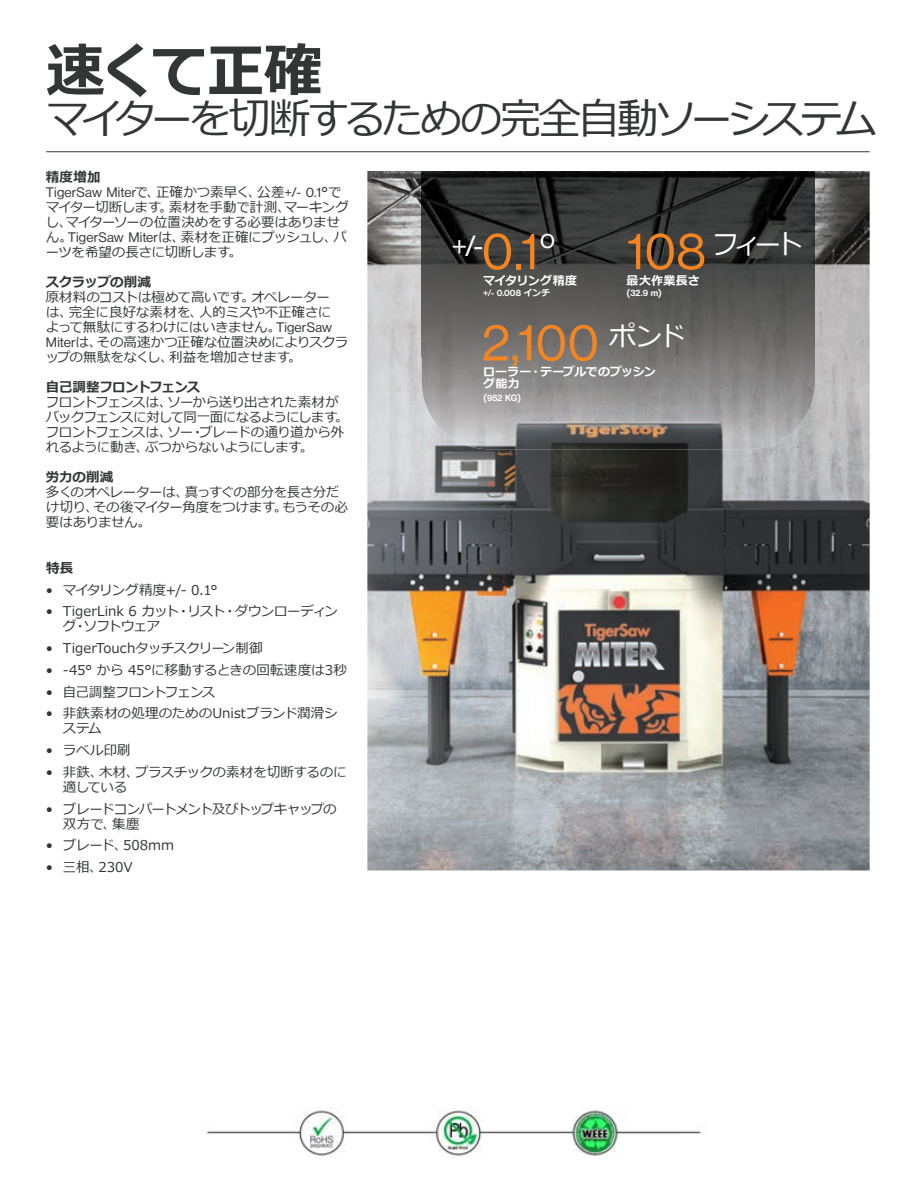
<style>
.page{position:relative;width:918px;height:1188px;background:#fff}
.page>*{position:absolute;margin:0;border:0;box-sizing:border-box;transform-origin:0 0}
.t1{font:700 58.5px "Meiryo";letter-spacing:-.07em;color:#333635}
.t2{font:51px/91.3px "N Haas Grotesk DS Pro 55 Rg";letter-spacing:.005em;color:#f58520}
.t3{font:42px "Meiryo";letter-spacing:-.1em;color:#333635}
.t4{font:28.5px "N Haas Grotesk DS Pro 55 Rg";color:#fff}
.t5{font:27px "Meiryo";letter-spacing:-.165em;color:#fff}
.t6{font:27px "N Haas Grotesk DS Pro 55 Rg";color:#fff}
.t7{font:13.5px/15px "Meiryo";letter-spacing:-.025em;color:#333635}
.t8{font:13.5px/15px "Meiryo";letter-spacing:-.05em;color:#333635}
.t9{font:13.5px "N Haas Grotesk DS Pro 55 Rg";letter-spacing:.01em;color:#333635}
.t10{font:13.5px/15px "Meiryo";letter-spacing:-.07em;color:#333635}
.t11{font:13.5px/15px "Meiryo";letter-spacing:.005em;color:#333635}
.t12{font:13.5px "Meiryo";color:#333635}
.t13{font:700 13.5px "Meiryo";letter-spacing:-.025em;color:#333635}
.t14{font:13.5px "Meiryo";letter-spacing:-.065em;color:#333635}
.t15{font:13.5px "Meiryo";letter-spacing:-.055em;color:#333635}
.t16{font:700 13.5px "Meiryo";letter-spacing:-.05em;color:#333635}
.t17{font:13.5px "Meiryo";letter-spacing:-.005em;color:#333635}
.t18{font:700 12px/12px "Meiryo";color:#fff}
.t19{font:700 12px "Meiryo";letter-spacing:-.05em;color:#fff}
.t20{font:9px "N Haas Grotesk DS Pro 65 Md";color:#fff}
.s1{font-family:"Meiryo"}
.s2{font-family:"N Haas Grotesk DS Pro 55 Rg"}
.s3{font-family:"Meiryo";font-weight:700}
</style>
<div class="page">
<hr style="left:46px;top:151px;width:824px;height:1px;background:#333635">
<img style="left:367px;top:171px;width:503px;height:699px">
<img style="left:422px;top:171px;width:393px;height:278px">
<img style="left:206px;top:1108px;width:495px;height:51px">
<h1 class="t1" style="left:46px;top:30px;width:278px">速くて正確</h1>
<h3 class="t3" style="left:46px;top:90px;width:833px">マイターを切断するための完全自動ソーシステム</h3>
<p class="t13" style="left:46px;top:167px;width:56px">精度増加</p>
<p class="t9" style="left:46px;top:184px;width:297px">TigerSaw Miter<span class="s1">で、正確かつ素早く、公差</span>+/- 0.1<span class="s1">°で</span></p>
<p class="t7" style="left:46px;top:200px;width:304px">マイター切断します。素材を手動で計測、マーキングし、マイターソーの位置決めをする必要はありません。<span class="s2">TigerSaw Miter</span>は、素材を正確にプッシュし、パーツを希望の長さに切断します。</p>
<p class="t13" style="left:46px;top:272px;width:107px">スクラップの削減</p>
<p class="t7" style="left:46px;top:290px;width:304px">原材料のコストは極めて高いです。オペレーター<br>は、完全に良好な素材を、人的ミスや不正確さによって無駄にするわけにはいきません。<span class="s2">TigerSaw<br>Miter</span>は、その高速かつ正確な位置決めによりスクラップの無駄をなくし、利益を増加させます。</p>
<p class="t16" style="left:46px;top:377px;width:156px">自己調整フロントフェンス</p>
<p class="t8" style="left:46px;top:395px;width:304px">フロントフェンスは、ソーから送り出された素材がバックフェンスに対して同一面になるようにします。フロントフェンスは、ソー・ブレードの通り道から外れるように動き、ぶつからないようにします。</p>
<p class="t13" style="left:46px;top:467px;width:69px">労力の削減</p>
<p class="t7" style="left:46px;top:485px;width:303px">多くのオペレーターは、真っすぐの部分を長さ分だけ切り、その後マイター角度をつけます。もうその必要はありません。</p>
<p class="t13" style="left:46px;top:559px;width:29px">特長</p>
<p class="t14" style="left:46px;top:580px;width:173px">• マイタリング精度+/- 0.1°</p>
<p class="t7" style="left:63px;top:605px;width:277px;text-indent:-17px">• TigerLink 6 カット・リスト・ダウンローディング・ソフトウェア</p>
<p class="t12" style="left:46px;top:639px;width:218px">• TigerTouchタッチスクリーン制御</p>
<p class="t7" style="left:46px;top:663px;width:302px">• -45° から 45°に移動するときの回転速度は3秒</p>
<p class="t15" style="left:46px;top:682px;width:171px">• 自己調整フロントフェンス</p>
<p class="t11" style="left:63px;top:707px;width:276px;text-indent:-17px">• 非鉄素材の処理のためのUnistブランド潤滑システム</p>
<p class="t7" style="left:46px;top:743px;width:86px">• ラベル印刷</p>
<p class="t7" style="left:63px;top:765px;width:285px;text-indent:-17px">• 非鉄、木材、プラスチックの素材を切断するのに適している</p>
<p class="t10" style="left:63px;top:802px;width:275px;text-indent:-17px">• ブレードコンパートメント及びトップキャップの双方で、集塵</p>
<p class="t17" style="left:46px;top:836px;width:130px">• ブレード、508mm</p>
<p class="t7" style="left:46px;top:860px;width:88px">• 三相、230V</p>
<h2 class="t2" style="left:482px;top:206px;width:119px">0.1<br>2,100</h2>
<h3 class="t5" style="left:712px;top:226px;width:93px">フィート</h3>
<h2 class="t2" style="left:627px;top:206px;width:81px">108</h2>
<h3 class="t6" style="left:540px;top:224px;width:16px">o</h3>
<h3 class="t4" style="left:451px;top:229px;width:33px">+/-</h3>
<p class="t19" style="left:483px;top:272px;width:95px">マイタリング精度</p>
<p class="t18" style="left:627px;top:275px;width:75px">最大作業長さ</p>
<p class="t20" style="left:627px;top:288px;width:37px"><span class="s3">(</span>32.9 m<span class="s3">)</span></p>
<p class="t20" style="left:483px;top:288px;width:68px">+/- 0.008 <span class="s3">インチ</span></p>
<h3 class="t5" style="left:609px;top:317px;width:78px">ポンド</h3>
<p class="t18" style="left:483px;top:366px;width:174px">ローラー・テーブルでのプッシング能力</p>
<p class="t20" style="left:483px;top:392px;width:39px"><span class="s3">(</span>952 KG<span class="s3">)</span></p>
</div>
